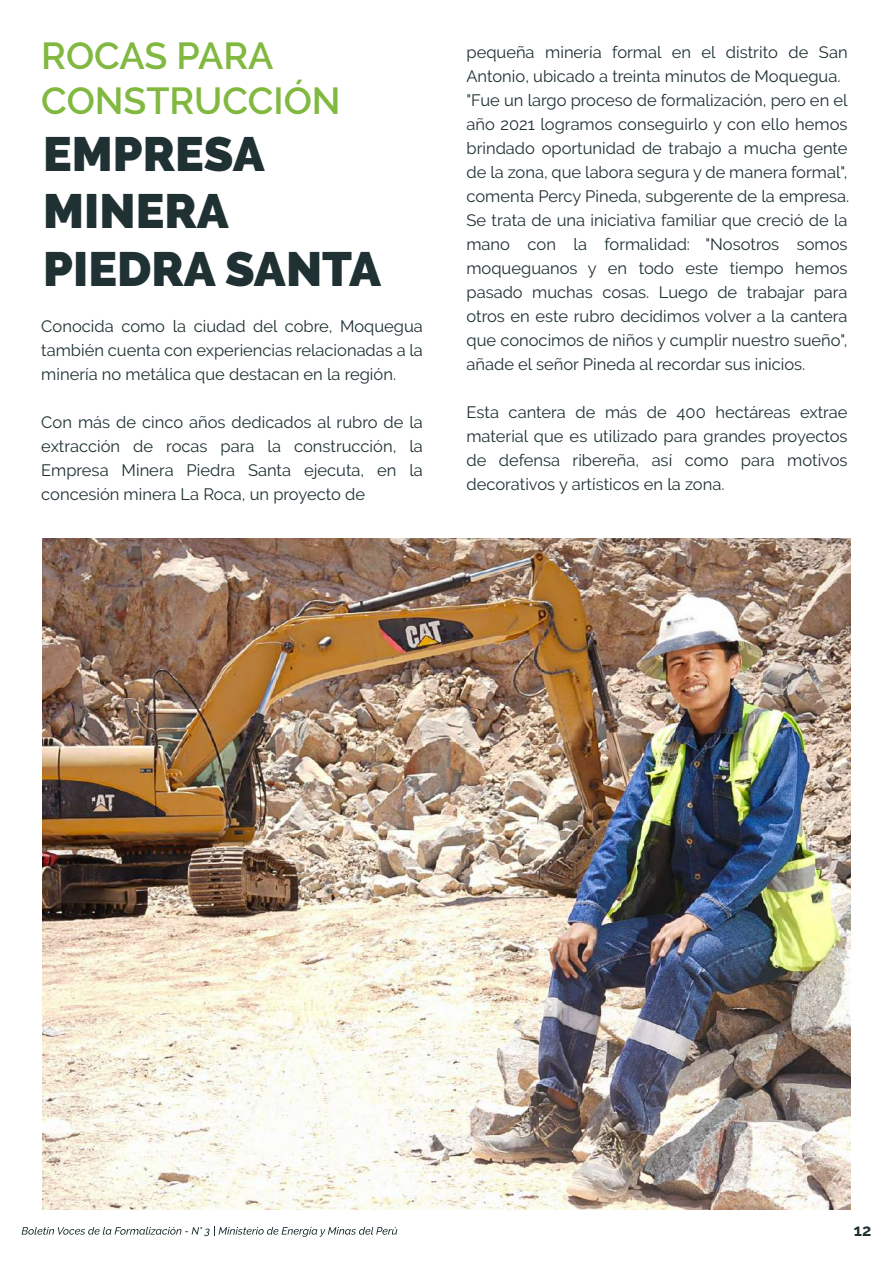
<style>
.page{position:relative;width:893px;height:1263px;background:#fff}
.page>*{position:absolute;margin:0;border:0;box-sizing:border-box;transform-origin:0 0}
.t1{font:900 48px/57.6px "Raleway";color:#1f3133}
.t2{font:600 37.5px/45px "Raleway";color:#80b840}
.t3{font:16.5px/24px "Raleway";color:#1f3133;text-align:justify}
.t4{font:700 16.5px "Raleway";color:#1f3133}
</style>
<div class="page">
<img style="left:42px;top:539px;width:808px;height:671px">
<svg style="left:22px;top:1226px;width:375px;height:11px"></svg>
<h2 class="t2" style="left:41px;top:33px;width:301px">ROCAS PARA<br>CONSTRUCCIÓN</h2>
<h1 class="t1" style="left:43px;top:125px;width:339px">EMPRESA<br>MINERA<br>PIEDRA SANTA</h1>
<p class="t3" style="left:41px;top:314px;width:383px">Conocida como la ciudad del cobre, Moquegua también cuenta con experiencias relacionadas a la minería no metálica que destacan en la región.</p>
<p class="t3" style="left:41px;top:410px;width:383px">Con más de cinco años dedicados al rubro de la extracción de rocas para la construcción, la Empresa Minera Piedra Santa ejecuta, en la concesión minera La Roca, un proyecto de</p>
<p class="t3" style="left:466px;top:40px;width:384px;text-align:left">pequeña minería formal en el distrito de San Antonio, ubicado a treinta minutos de Moquegua. "Fue un largo proceso de formalización, pero en el año 2021 logramos conseguirlo y con ello hemos brindado oportunidad de trabajo a mucha gente de la zona, que labora segura y de manera formal", comenta Percy Pineda, subgerente de la empresa.<br>Se trata de una iniciativa familiar que creció de la mano con la formalidad: "Nosotros somos moqueguanos y en todo este tiempo hemos pasado muchas cosas. Luego de trabajar para otros en este rubro decidimos volver a la cantera que conocimos de niños y cumplir nuestro sueño", añade el señor Pineda al recordar sus inicios.</p>
<p class="t3" style="left:466px;top:401px;width:383px">Esta cantera de más de 400 hectáreas extrae material que es utilizado para grandes proyectos de defensa ribereña, así como para motivos decorativos y artísticos en la zona.</p>
<p class="t4" style="left:854px;top:1220px;width:19px">12</p>
</div>
